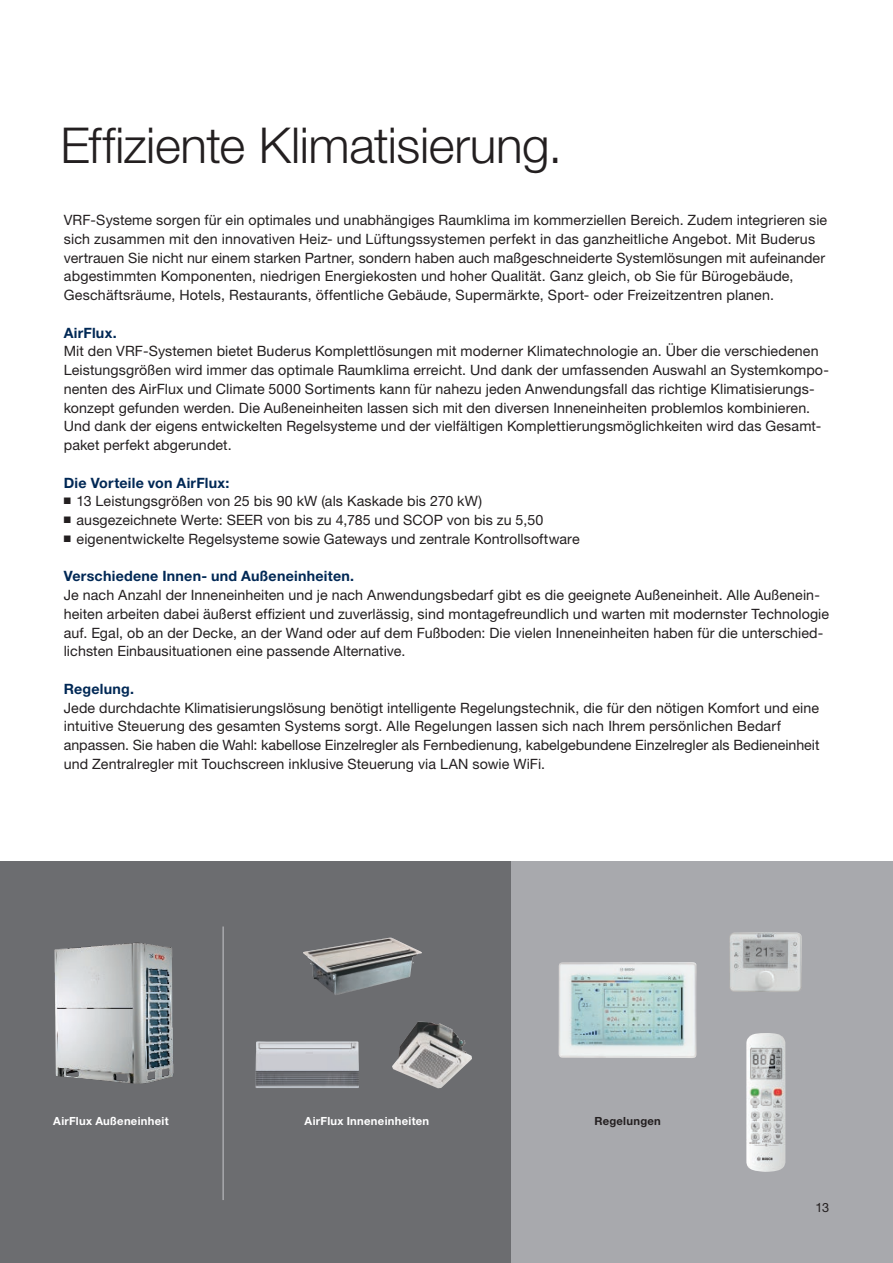
<style>
.page{position:relative;width:893px;height:1263px;background:#fff}
.page>*{position:absolute;margin:0;border:0;box-sizing:border-box;transform-origin:0 0}
.t1{font:300 49.5px "Helvetica Neue LT Pro";letter-spacing:-.01em;color:#231f20}
.t2{font:14.25px/18.8px "Helvetica Neue LT Pro";letter-spacing:.005em;color:#231f20}
.t3{font:700 14.25px "Helvetica Neue LT Pro";letter-spacing:.015em;color:#002855}
.t4{font:12.75px "Helvetica Neue LT Pro";color:#231f20}
.t5{font:700 11.25px "Helvetica Neue LT Pro";letter-spacing:.025em;color:#fff}
.t6{font:700 11.25px "Helvetica Neue LT Pro";letter-spacing:.025em;color:#231f20}
</style>
<div class="page">
<div style="left:500px;top:861px;width:393px;height:402px;background:#a8a9ad"></div>
<div style="left:0;top:861px;width:510px;height:402px;background:#6c6d70"></div>
<img style="left:559px;top:962px;width:137px;height:96px">
<img style="left:730px;top:932px;width:33px;height:4px">
<img style="left:746px;top:1033px;width:39px;height:139px">
<img style="left:255px;top:1041px;width:104px;height:47px">
<img style="left:392px;top:1021px;width:80px;height:67px">
<img style="left:303px;top:938px;width:119px;height:57px">
<img style="left:54px;top:942px;width:120px;height:142px">
<hr style="left:222px;top:926px;width:2px;height:274px;background:#a8a9ad">
<h1 class="t1" style="left:60px;top:115px;width:503px">Effiziente Klimatisierung.</h1>
<p class="t2" style="left:64px;top:210px;width:765px">VRF-Systeme sorgen für ein optimales und unabhängiges Raumklima im kommerziellen Bereich. Zudem integrieren sie sich zusammen mit den innovativen Heiz- und Lüftungssystemen perfekt in das ganzheitliche Angebot. Mit Buderus vertrauen Sie nicht nur einem starken Partner, sondern haben auch maßgeschneiderte Systemlösungen mit aufeinander abgestimmten Komponenten, niedrigen Energiekosten und hoher Qualität. Ganz gleich, ob Sie für Bürogebäude, Geschäftsräume, Hotels, Restaurants, öffentliche Gebäude, Supermärkte, Sport- oder Freizeitzentren planen.</p>
<p class="t3" style="left:64px;top:323px;width:54px">AirFlux.</p>
<p class="t2" style="left:64px;top:341px;width:767px">Mit den VRF-Systemen bietet Buderus Komplettlösungen mit moderner Klimatechnologie an. Über die verschiedenen Leistungsgrößen wird immer das optimale Raumklima erreicht. Und dank der umfassenden Auswahl an Systemkompo&shy;nenten des AirFlux und Climate 5000 Sortiments kann für nahezu jeden Anwendungsfall das richtige Klimatisierungs&shy;konzept gefunden werden. Die Außeneinheiten lassen sich mit den diversen Inneneinheiten problemlos kombinieren.<br>Und dank der eigens entwickelten Regelsysteme und der vielfältigen Komplettierungsmöglichkeiten wird das Gesamt&shy;paket perfekt abgerundet.</p>
<p class="t3" style="left:64px;top:473px;width:167px">Die Vorteile von AirFlux:</p>
<p class="t2" style="left:64px;top:491px;width:420px">■ 13 Leistungsgrößen von 25 bis 90 kW (als Kaskade bis 270 kW)</p>
<p class="t2" style="left:64px;top:510px;width:481px">■ ausgezeichnete Werte: SEER von bis zu 4,785 und SCOP von bis zu 5,50</p>
<p class="t2" style="left:64px;top:529px;width:517px">■ eigenentwickelte Regelsysteme sowie Gateways und zentrale Kontrollsoftware</p>
<p class="t3" style="left:64px;top:567px;width:292px">Verschiedene Innen- und Außeneinheiten.</p>
<p class="t2" style="left:64px;top:585px;width:767px">Je nach Anzahl der Inneneinheiten und je nach Anwendungsbedarf gibt es die geeignete Außeneinheit. Alle Außenein&shy;heiten arbeiten dabei äußerst effizient und zuverlässig, sind montagefreundlich und warten mit modernster Technologie auf. Egal, ob an der Decke, an der Wand oder auf dem Fußboden: Die vielen Inneneinheiten haben für die unterschied&shy;lichsten Einbausituationen eine passende Alternative.</p>
<p class="t3" style="left:64px;top:680px;width:72px">Regelung.</p>
<p class="t2" style="left:64px;top:698px;width:757px">Jede durchdachte Klimatisierungslösung benötigt intelligente Regelungstechnik, die für den nötigen Komfort und eine intuitive Steuerung des gesamten Systems sorgt. Alle Regelungen lassen sich nach Ihrem persönlichen Bedarf anpassen. Sie haben die Wahl: kabellose Einzelregler als Fernbedienung, kabelgebundene Einzelregler als Bedieneinheit und Zentralregler mit Touchscreen inklusive Steuerung via LAN sowie WiFi.</p>
<p class="t5" style="left:53px;top:1114px;width:117px">AirFlux Außeneinheit</p>
<p class="t5" style="left:305px;top:1114px;width:126px">AirFlux Inneneinheiten</p>
<p class="t6" style="left:594px;top:1114px;width:68px">Regelungen</p>
<p class="t4" style="left:816px;top:1199px;width:15px">13</p>
</div>
